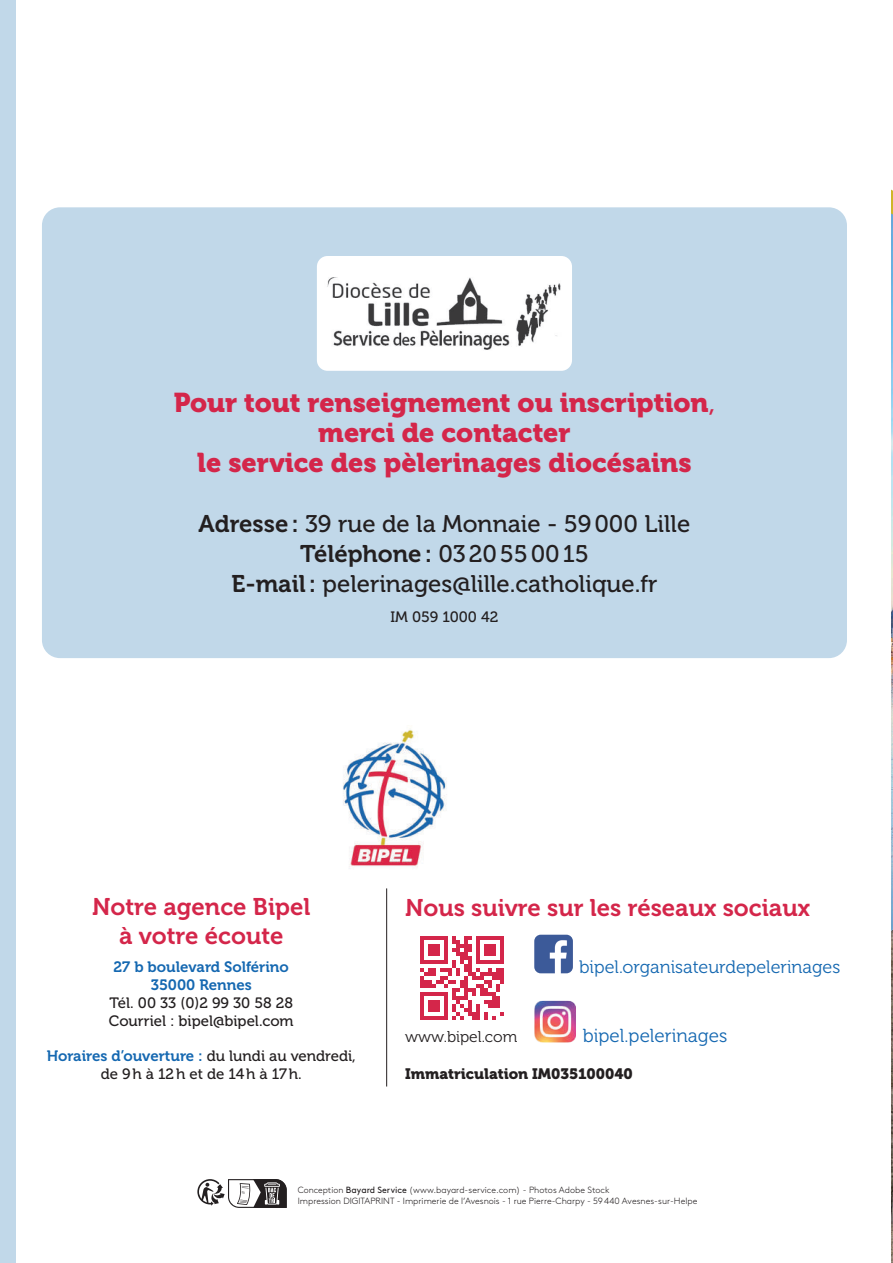
<style>
.page{position:relative;width:893px;height:1263px;background:#fff}
.page>*{position:absolute;margin:0;border:0;box-sizing:border-box;transform-origin:0 0}
.t1{font:27px/30px "Museo 900";color:#d4264a;text-align:center}
.t2{font:24px "Museo 500";color:#231f20}
.t3{font:24px/28.5px "Museo 700";color:#d4264a;text-align:center}
.t4{font:24px "Museo 700";color:#231f20}
.t5{font:18.75px "Museo 300";color:#1568b1}
.t6{font:18px "Museo 300";color:#1568b1}
.t7{font:15.6px "Museo 300";color:#231f20}
.t8{font:15px/18px "Museo 500";color:#231f20}
.t9{font:15px/18px "Museo 700";color:#1568b1;text-align:center}
.t10{font:15px "Museo 900";color:#231f20}
.t11{font:300 9px/10.8px "Brown";color:#231f20}
.s1{font-family:"Museo 500"}
.s2{font-family:"Museo 700"}
.s3{font-family:"Museo 500";color:#231f20}
.s4{font-weight:400}
</style>
<div class="page">
<svg style="left:891px;top:189px;width:2px;height:1074px;background:#92a6ab"></svg>
<div style="left:0;top:0;width:15px;height:1263px;background:#c1d8e9"></div>
<hr style="left:420px;top:936px;width:4px;height:28px;background:#d4264a">
<hr style="left:428px;top:944px;width:4px;height:12px;background:#d4264a">
<hr style="left:432px;top:944px;width:4px;height:12px;background:#d4264a">
<hr style="left:436px;top:944px;width:4px;height:12px;background:#d4264a">
<svg style="left:424px;top:936px;width:20px;height:4px"></svg>
<hr style="left:444px;top:936px;width:4px;height:28px;background:#d4264a">
<hr style="left:456px;top:940px;width:4px;height:16px;background:#d4264a">
<hr style="left:460px;top:952px;width:4px;height:12px;background:#d4264a">
<hr style="left:464px;top:936px;width:4px;height:24px;background:#d4264a">
<svg style="left:452px;top:936px;width:20px;height:16px"></svg>
<hr style="left:468px;top:956px;width:4px;height:20px;background:#d4264a">
<hr style="left:476px;top:936px;width:4px;height:28px;background:#d4264a">
<hr style="left:484px;top:944px;width:4px;height:12px;background:#d4264a">
<hr style="left:488px;top:944px;width:4px;height:12px;background:#d4264a">
<hr style="left:492px;top:944px;width:4px;height:12px;background:#d4264a">
<svg style="left:480px;top:936px;width:20px;height:4px"></svg>
<hr style="left:500px;top:936px;width:4px;height:28px;background:#d4264a">
<svg style="left:420px;top:960px;width:84px;height:60px"></svg>
<img style="left:534px;top:935px;width:39px;height:38px">
<img style="left:534px;top:1001px;width:42px;height:41px">
<hr style="left:386px;top:888px;width:1px;height:198px;background:#231f20">
<img style="left:343px;top:728px;width:104px;height:141px">
<svg style="left:197px;top:1179px;width:90px;height:29px"></svg>
<div style="left:42px;top:207px;width:805px;height:451px;background:#c1d8e9;border-radius:18px"></div>
<div style="left:317px;top:256px;width:255px;height:115px;background:#fff;border-radius:11px"></div>
<img style="left:327px;top:277px;width:234px;height:73px">
<h1 class="t1" style="left:174px;top:387px;width:543px">Pour tout renseignement ou inscription<span class="s1">, </span>merci de contacter<br>le service des pèlerinages diocésains</h1>
<h2 class="t2" style="left:199px;top:510px;width:493px"><span class="s2">Adresse:</span> 39 rue de la Monnaie - 59000 Lille</h2>
<h2 class="t4" style="left:300px;top:540px;width:290px">Téléphone: <span class="s1">0320550015</span></h2>
<h2 class="t2" style="left:231px;top:570px;width:428px"><span class="s2">E-mail:</span> pelerinages@lille.catholique.fr</h2>
<h3 class="t8" style="left:390px;top:608px;width:110px">IM 059 1000 42</h3>
<h2 class="t3" style="left:92px;top:893px;width:220px">Notre agence Bipel à votre écoute</h2>
<h3 class="t9" style="left:114px;top:958px;width:177px">27 b boulevard Solférino<br>35000 Rennes</h3>
<h3 class="t8" style="left:109px;top:994px;width:186px">Tél. 00 33 (0)2 99 30 58 28<br>Courriel : bipel@bipel.com</h3>
<h3 class="t9" style="left:47px;top:1047px;width:311px">Horaires d’ouverture : <span class="s3">du lundi au vendredi,</span></h3>
<h3 class="t8" style="left:101px;top:1065px;width:203px">de 9h à 12h et de 14h à 17h.</h3>
<h2 class="t3" style="left:405px;top:894px;width:406px">Nous suivre sur les réseaux sociaux</h2>
<h3 class="t6" style="left:579px;top:957px;width:263px">bipel.organisateurdepelerinages</h3>
<h3 class="t5" style="left:583px;top:1025px;width:146px">bipel.pelerinages</h3>
<h3 class="t10" style="left:405px;top:1065px;width:229px">Immatriculation IM035100040</h3>
<h3 class="t7" style="left:405px;top:1028px;width:114px">www.bipel.com</h3>
<p class="t11" style="left:298px;top:1183px;width:401px">Conception <span class="s4">Bayard Service</span> (www.bayard-service.com) - Photos Adobe Stock<br>Impression DIGITAPRINT - Imprimerie de l’Avesnois - 1 rue Pierre-Charpy - 59440 Avesnes-sur-Helpe</p>
</div>
